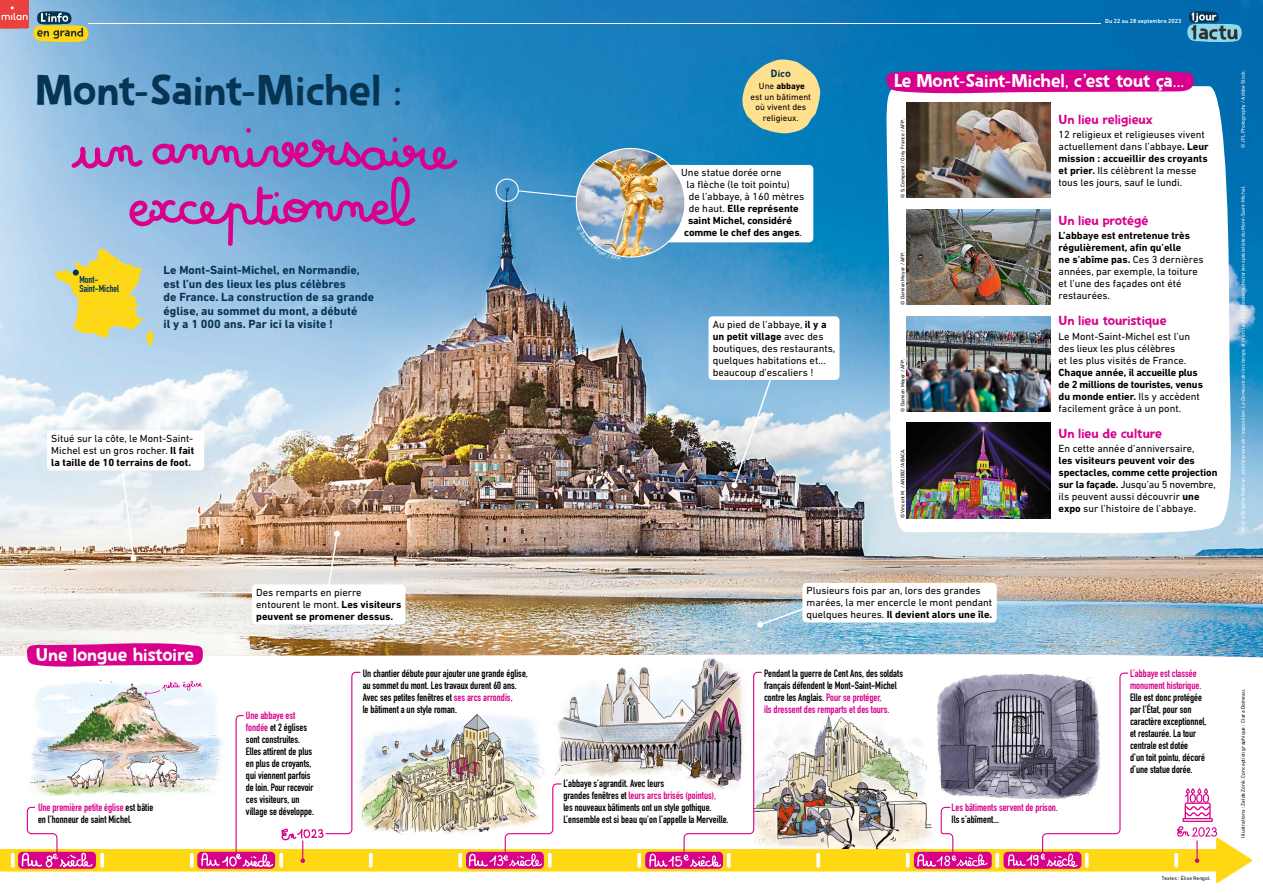
<style>
.page{position:relative;width:1263px;height:893px;background:#fff}
.page>*{position:absolute;margin:0;border:0;box-sizing:border-box;transform-origin:0 0}
.t1{font:43.72px "Spoonbread";color:#063453}
.t2{font:18.75px "Spoonbread";letter-spacing:-.04em;color:#fff}
.t3{font:18.75px "Spoonbread";color:#fff}
.t4{font:13.5px "Spoonbread";color:#d9018b}
.t5{font:700 12px/13.5px "DIN Next LT Pro";color:#063453}
.t6{font:700 10.5px/12px "DIN Condensed";color:#000}
.t7{font:10.5px/12px "DIN Next LT Pro";color:#000}
.t8{font:700 10.5px/12px "DIN Next LT Pro";letter-spacing:-.01em;color:#000}
.t9{font:700 10.5px/12px "DIN Condensed";color:#d9018b}
.t10{font:10.5px "Spoonbread";color:#063453}
.t11{font:700 9.98px/9.4px "DIN Condensed";color:#063453}
.t12{font:9px/10.5px "DIN Next LT Pro";color:#000;text-align:center}
.t13{font:500 6px "DIN Next LT Pro";letter-spacing:.015em;color:#fff}
.t14{font:5.25px "DIN Next LT Pro";letter-spacing:.015em;color:#000}
.t15{font:5.25px "DIN Next LT Pro";letter-spacing:.015em;color:#fff}
.s1{font-weight:700}
.s2{font-weight:400}
.s3{color:#d9018b}
.s4{font-style:italic}
</style>
<div class="page">
<img style="left:0;top:0;width:1263px;height:647px">
<svg style="left:878px;top:78px;width:358px;height:462px"></svg>
<img style="left:907px;top:102px;width:143px;height:96px">
<img style="left:907px;top:209px;width:143px;height:96px">
<img style="left:907px;top:316px;width:143px;height:96px">
<img style="left:907px;top:423px;width:143px;height:95px">
<img style="left:734px;top:380px;width:37px;height:105px">
<div style="left:731px;top:482px;width:7px;height:6px;background:#fff;border-radius:50%"></div>
<svg style="left:121px;top:470px;width:16px;height:92px"></svg>
<div style="left:47px;top:430px;width:157px;height:40px;background:#fff;border-radius:4px"></div>
<svg style="left:326px;top:530px;width:14px;height:54px"></svg>
<div style="left:635px;top:165px;width:178px;height:77px;background:#fff;border-radius:4px"></div>
<div style="left:708px;top:316px;width:131px;height:64px;background:#fff;border-radius:4px"></div>
<svg style="left:757px;top:608px;width:48px;height:20px"></svg>
<div style="left:252px;top:584px;width:154px;height:40px;background:#fff;border-radius:4px"></div>
<div style="left:802px;top:583px;width:195px;height:39px;background:#fff;border-radius:4px"></div>
<hr style="left:88px;top:23px;width:1013px;height:1px;background:#fff">
<svg style="left:1187px;top:11px;width:55px;height:31px;background:#4988a6"></svg>
<svg style="left:0;top:0;width:88px;height:42px;background:#ab9987"></svg>
<svg style="left:886px;top:69px;width:309px;height:26px;background:#ca289b"></svg>
<svg style="left:742px;top:59px;width:78px;height:74px;background:#c6c999"></svg>
<svg style="left:55px;top:128px;width:403px;height:218px;background:#93a9cb"></svg>
<img style="left:0;top:642px;width:1252px;height:241px">
<img style="left:494px;top:148px;width:191px;height:113px">
<h1 class="t1" style="left:35px;top:65px;width:368px">Mont-Saint-Michel :</h1>
<p class="t11" style="left:79px;top:275px;width:41px">Mont-<br>Saint-Michel</p>
<p class="t5" style="left:164px;top:263px;width:212px">Le Mont-Saint-Michel, en Normandie, est l’un des lieux les plus célèbres<br>de France. La construction de sa grande église, au sommet du mont, a débuté<br>il y a 1 000 ans. Par ici la visite !</p>
<p class="t7" style="left:51px;top:432px;width:144px;text-align:justify">Situé sur la côte, le Mont-Saint-Michel est un gros rocher. <span class="s1">Il fait la taille de 10 terrains de foot.</span></p>
<p class="t10" style="left:771px;top:67px;width:21px">Dico</p>
<p class="t12" style="left:751px;top:81px;width:62px">Une <span class="s1">abbaye<br></span>est un bâtiment où vivent des religieux.</p>
<p class="t7" style="left:681px;top:167px;width:102px">Une statue dorée orne</p>
<p class="t7" style="left:686px;top:179px;width:105px">la flèche (le toit pointu)</p>
<p class="t7" style="left:689px;top:191px;width:117px">de l’abbaye, à 160 mètres</p>
<p class="t8" style="left:689px;top:203px;width:112px"><span class="s2">de haut.</span> Elle représente</p>
<p class="t8" style="left:688px;top:215px;width:105px">saint Michel, considéré</p>
<p class="t8" style="left:684px;top:227px;width:119px">comme le chef des anges<span class="s2">.</span></p>
<p class="t7" style="left:713px;top:318px;width:124px">Au pied de l’abbaye, <span class="s1">il y a un petit village</span> avec des boutiques, des restaurants, quelques habitations et... beaucoup d’escaliers !</p>
<p class="t13" style="left:1105px;top:18px;width:78px">Du 22 au 28 septembre 2023</p>
<h2 class="t2" style="left:894px;top:70px;width:292px">Le Mont-Saint-Michel, c’est tout ça...</h2>
<p class="t14" style="left:900px;top:198px;width:81px;rotate:-90deg">© S. Compoint / Only France / AFP.</p>
<p class="t14" style="left:900px;top:305px;width:54px;rotate:-90deg">© Damien Meyer / AFP.</p>
<p class="t14" style="left:900px;top:412px;width:54px;rotate:-90deg">© Damien Meyer / AFP.</p>
<p class="t14" style="left:900px;top:518px;width:72px;rotate:-90deg">© Vincent M. / ANDBZ /ABACA.</p>
<p class="t4" style="left:1058px;top:111px;width:96px">Un lieu religieux</p>
<p class="t7" style="left:1058px;top:128px;width:152px">12 religieux et religieuses vivent actuellement dans l’abbaye<span class="s1">. Leur mission : accueillir des croyants et prier.</span> Ils célèbrent la messe tous les jours, sauf le lundi.</p>
<p class="t4" style="left:1058px;top:212px;width:91px">Un lieu protégé</p>
<p class="t7" style="left:1058px;top:229px;width:147px"><span class="s1">L’abbaye est entretenue très régulièrement, afin qu’elle<br>ne s’abîme pas.</span> Ces 3 dernières années, par exemple, la toiture et l’une des façades ont été restaurées.</p>
<p class="t4" style="left:1058px;top:313px;width:110px">Un lieu touristique</p>
<p class="t7" style="left:1058px;top:330px;width:133px">Le Mont-Saint-Michel est l’un des lieux les plus célèbres<br>et les plus visités de France.</p>
<p class="t8" style="left:1058px;top:366px;width:146px">Chaque année, il accueille plus de 2 millions de touristes, venus du monde entier. <span class="s2">Ils y accèdent facilement grâce à un pont.</span></p>
<p class="t4" style="left:1058px;top:426px;width:105px">Un lieu de culture</p>
<p class="t7" style="left:1058px;top:443px;width:138px">En cette année d’anniversaire,</p>
<p class="t8" style="left:1058px;top:455px;width:160px">les visiteurs peuvent voir des spectacles, comme cette projection sur la façade. <span class="s2">Jusqu’au 5 novembre, ils peuvent aussi découvrir</span> une expo <span class="s2">sur l’histoire de l’abbaye.</span></p>
<h2 class="t3" style="left:36px;top:643px;width:160px">Une longue histoire</h2>
<p class="t8" style="left:256px;top:586px;width:147px"><span class="s2">Des remparts en pierre entourent le mont.</span> Les visiteurs peuvent se promener dessus.</p>
<p class="t7" style="left:807px;top:584px;width:187px">Plusieurs fois par an, lors des grandes marées, la mer encercle le mont pendant quelques heures. <span class="s1">Il devient alors une île.</span></p>
<p class="t6" style="left:764px;top:667px;width:140px">Pendant la guerre de Cent Ans, des soldats français défendent le Mont-Saint-Michel contre les Anglais. <span class="s3">Pour se protéger,<br>ils dressent des remparts et des tours.</span></p>
<p class="t6" style="left:363px;top:667px;width:167px">Un chantier débute pour ajouter une grande église, au sommet du mont. Les travaux durent 60 ans.<br>Avec ses petites fenêtres et <span class="s3">ses arcs arrondis,<br></span>le bâtiment a un style roman.</p>
<p class="t6" style="left:246px;top:709px;width:70px"><span class="s3">Une abbaye est fondée</span> et 2 églises sont construites.<br>Elles attirent de plus en plus de croyants, qui viennent parfois de loin. Pour recevoir ces visiteurs, un village se développe.</p>
<p class="t6" style="left:563px;top:777px;width:167px">L’abbaye s’agrandit. Avec leurs<br>grandes fenêtres et <span class="s3">leurs arcs brisés (pointus),<br></span>les nouveaux bâtiments ont un style gothique.<br>L’ensemble est si beau qu’on l’appelle la Merveille.</p>
<p class="t6" style="left:38px;top:801px;width:117px"><span class="s3">Une première petite église</span> est bâtie en l’honneur de saint Michel.</p>
<p class="t9" style="left:951px;top:801px;width:108px">Les bâtiments servent de prison.</p>
<p class="t6" style="left:951px;top:813px;width:49px">Ils s’abîment...</p>
<p class="t9" style="left:1130px;top:667px;width:73px">L’abbaye est classée monument historique.</p>
<p class="t6" style="left:1130px;top:691px;width:78px">Elle est donc protégée par l’État, pour son caractère exceptionnel, et restaurée. La tour centrale est dotée<br>d’un toit pointu, décoré d’une statue dorée.</p>
<p class="t14" style="left:1162px;top:875px;width:51px">Textes : Élise Rengot.</p>
<p class="t15" style="left:1240px;top:148px;width:80px;rotate:-90deg">© JFL Photography / Adobe Stock.</p>
<p class="t15" style="left:1240px;top:533px;width:349px;rotate:-90deg">Merci à Brigitte Galbrun, commissaire de l’exposition <span class="s4">La Demeure de l’archange,</span> et merci à Henry Decaëns, historien spécialiste du Mont-Saint-Michel.</p>
<p class="t14" style="left:1240px;top:838px;width:150px;rotate:-90deg">Illustrations : Zelda Zonk. Conception graphique : Clara Doineau.</p>
</div>
